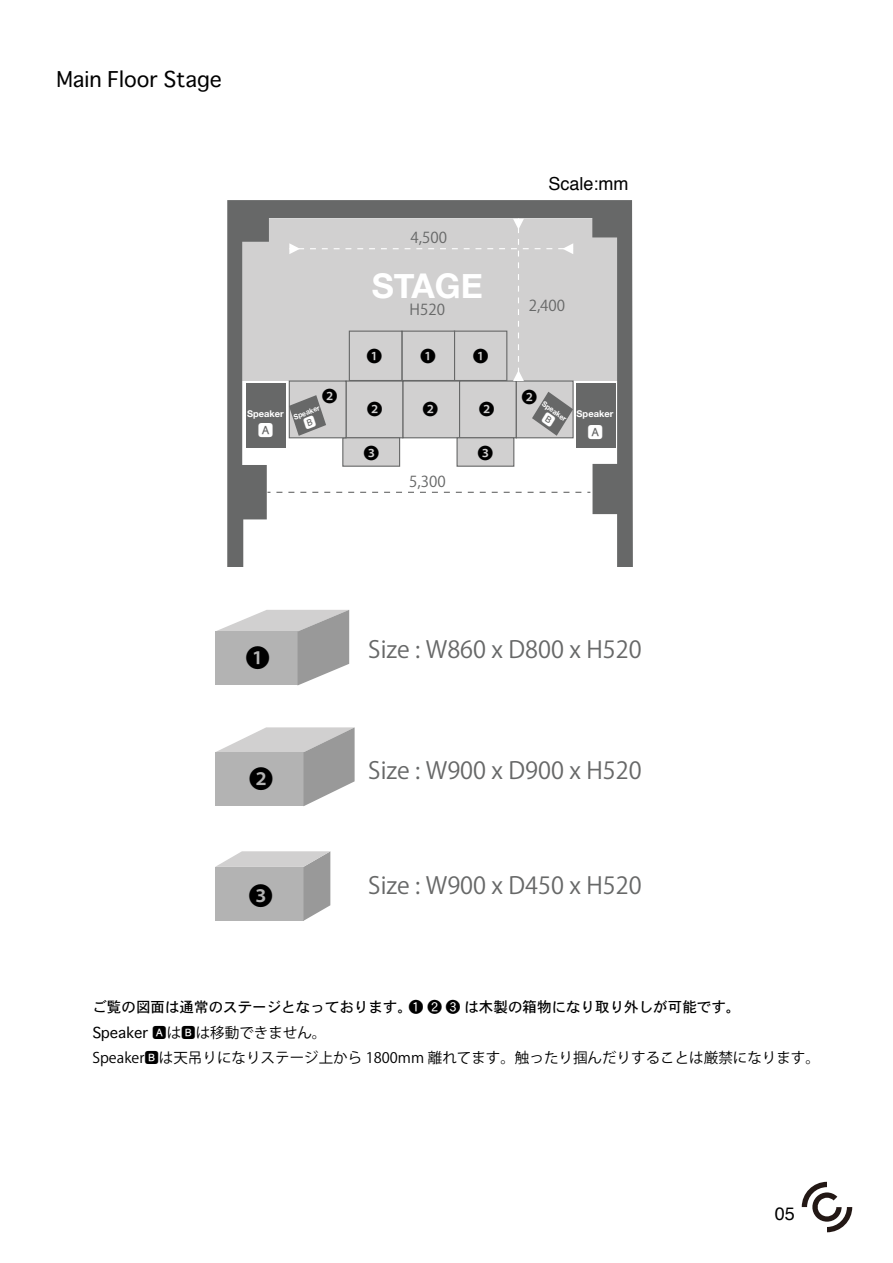
<style>
.page{position:relative;width:893px;height:1263px;background:#fff}
.page>*{position:absolute;margin:0;border:0;box-sizing:border-box;transform-origin:0 0}
.t1{font:700 34.05px "Helvetica Neue";color:#fff}
.t2{font:24.6px "Koz Go Pr 6 N";color:#000}
.t3{font:23.4px "Koz Go Pro";color:#676868}
.t4{font:21px "Osaka";color:#000}
.t5{font:18px "Helvetica";color:#000}
.t6{font:15.75px "Koz Go Pr 6 N";color:#000}
.t7{font:15.6px "Koz Go Pr 6 N";color:#fff}
.t8{font:15px "Koz Go Pro";color:#676868}
.t9{font:14.55px/25.2px "Koz Go Pr 6 N";color:#000}
.t10{font:14.55px "Osaka";color:#000}
.t11{font:700 9.3px "Helvetica Neue";color:#fff}
.t12{font:700 7.5px "Helvetica Neue";color:#fff;scale:.94 1}
.t13{font:700 7.35px "Helvetica Neue";color:#fff}
.s1{font-family:"Osaka"}
</style>
<div class="page">
<svg style="left:802px;top:1182px;width:50px;height:50px"></svg>
<svg style="left:227px;top:200px;width:406px;height:367px"></svg>
<svg style="left:267px;top:492px;width:314px;height:1px"></svg>
<div style="left:402px;top:380px;width:58px;height:58px;background:#d1d0d0;border:1px solid #676868"></div>
<div style="left:345px;top:380px;width:58px;height:58px;background:#d1d0d0;border:1px solid #676868"></div>
<div style="left:459px;top:380px;width:58px;height:58px;background:#d1d0d0;border:1px solid #676868"></div>
<div style="left:342px;top:437px;width:58px;height:30px;background:#d1d0d0;border:1px solid #676868"></div>
<div style="left:456px;top:437px;width:58px;height:30px;background:#d1d0d0;border:1px solid #676868"></div>
<div style="left:289px;top:380px;width:58px;height:58px;background:#d1d0d0;border:1px solid #676868"></div>
<svg style="left:215px;top:610px;width:134px;height:75px;background:#b9b9b9"></svg>
<svg style="left:215px;top:727px;width:140px;height:194px"></svg>
<div style="left:246px;top:383px;width:40px;height:64px;background:#676868"></div>
<div style="left:516px;top:380px;width:58px;height:58px;background:#d1d0d0;border:1px solid #676868"></div>
<div style="left:576px;top:383px;width:39px;height:64px;background:#676868"></div>
<div style="left:289px;top:218px;width:284px;height:164px;background:#d1d0d0"></div>
<svg style="left:289px;top:395px;width:37px;height:41px"></svg>
<svg style="left:532px;top:392px;width:41px;height:44px"></svg>
<h3 class="t4" style="left:56px;top:66px;width:167px">Main Floor Stage</h3>
<p class="t8" style="left:410px;top:228px;width:38px">4,500</p>
<h1 class="t1" style="left:372px;top:264px;width:113px">STAGE</h1>
<p class="t8" style="left:410px;top:300px;width:37px">H520</p>
<p class="t6" style="left:367px;top:347px;width:17px">❶</p>
<p class="t6" style="left:420px;top:347px;width:17px">❶</p>
<p class="t6" style="left:473px;top:347px;width:17px">❶</p>
<p class="t5" style="left:548px;top:176px;width:82px">Scale:mm</p>
<p class="t8" style="left:529px;top:296px;width:38px">2,400</p>
<p class="t6" style="left:322px;top:387px;width:17px">❷</p>
<p class="t6" style="left:521px;top:389px;width:17px">❷</p>
<p class="t12" style="left:292px;top:413px;width:31px;rotate:-22deg">Speaker</p>
<p class="t13" style="left:545px;top:399px;width:30px;rotate:35deg">Speaker</p>
<p class="t6" style="left:367px;top:401px;width:17px">❷</p>
<p class="t6" style="left:423px;top:401px;width:17px">❷</p>
<p class="t6" style="left:479px;top:401px;width:17px">❷</p>
<p class="t6" style="left:363px;top:444px;width:17px">❸</p>
<p class="t6" style="left:478px;top:444px;width:17px">❸</p>
<p class="t11" style="left:247px;top:408px;width:38px">Speaker</p>
<p class="t11" style="left:577px;top:408px;width:38px">Speaker</p>
<p class="t7" style="left:258px;top:421px;width:17px">A</p>
<p class="t7" style="left:587px;top:423px;width:17px">A</p>
<p class="t8" style="left:409px;top:472px;width:38px">5,300</p>
<h2 class="t2" style="left:245px;top:644px;width:26px">❶</h2>
<h2 class="t2" style="left:249px;top:765px;width:26px">❷</h2>
<h2 class="t2" style="left:248px;top:882px;width:26px">❸</h2>
<h3 class="t3" style="left:368px;top:635px;width:275px">Size : W860 x D800 x H520</h3>
<h3 class="t3" style="left:368px;top:755px;width:275px">Size : W900 x D900 x H520</h3>
<h3 class="t3" style="left:368px;top:870px;width:275px">Size : W900 x D450 x H520</h3>
<p class="t10" style="left:92px;top:998px;width:649px">ご覧の図面は通常のステージとなっております。❶ ❷ ❸ は木製の箱物になり取り外しが可能です。</p>
<p class="t9" style="left:92px;top:1020px;width:729px"><span class="s1">Speaker</span> AはBは移動できません。<br>SpeakerBは天吊りになりステージ上から 1800mm 離れてます。触ったり掴んだりすることは厳禁になります。</p>
<p class="t5" style="left:775px;top:1206px;width:22px">05</p>
</div>
